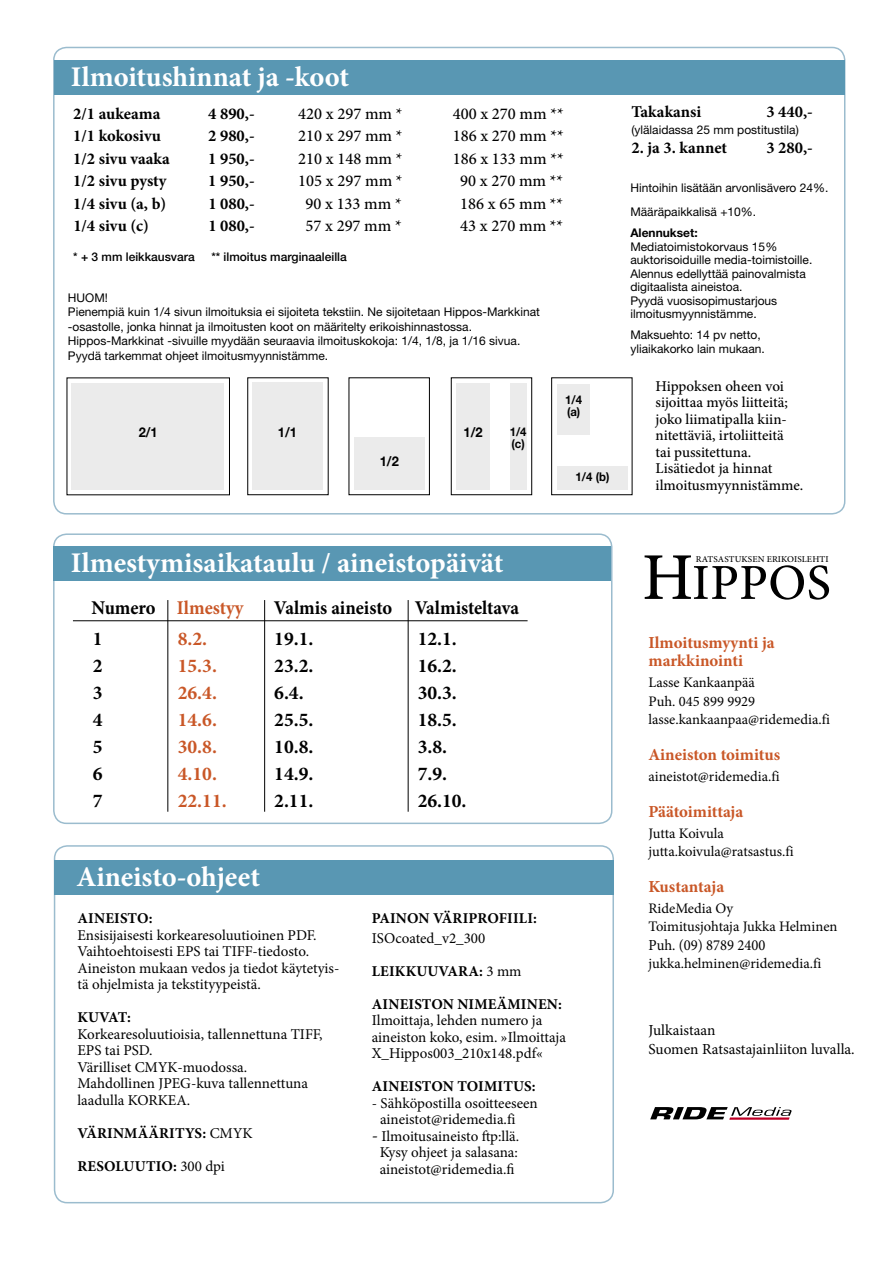
<style>
.page{position:relative;width:893px;height:1263px;background:#fff}
.page>*{position:absolute;margin:0;border:0;box-sizing:border-box;transform-origin:0 0}
.t1{font:500 50.4px "Minion Pro";letter-spacing:.01em;color:#000}
.t2{font:700 28.5px "Minion Pro";color:#fff}
.t3{font:700 19.5px/27px "Minion Pro";color:#000}
.t4{font:700 19.5px/27px "Minion Pro";color:#c95727}
.t5{font:700 19.5px/31.3px "Minion Pro";color:#000;scale:.95 1}
.t6{font:700 19.5px "Minion Pro";color:#c95727;scale:.95 1}
.t7{font:700 16.8px/18.3px "Minion Pro";letter-spacing:-.005em;color:#c95727}
.t8{font:700 16.5px "Minion Pro";color:#000}
.t9{font:500 16.5px "Minion Pro";color:#000}
.t10{font:15.3px/18.3px "Minion Pro";color:#000}
.t11{font:15.3px "Minion Pro";color:#000;scale:.95 1}
.t12{font:15px/16.5px "Minion Pro";color:#000}
.t13{font:500 15px/16.5px "Minion Pro";color:#000}
.t14{font:700 15px "Minion Pro";letter-spacing:.01em;color:#000}
.t15{font:14.55px/18.3px "Minion Pro";color:#000}
.t16{font:700 13.5px "Helvetica Neue";color:#000;scale:.95 1}
.t17{font:12px/13.5px "Helvetica Neue";color:#000}
.t18{font:500 12px "Helvetica Neue";color:#000}
.t19{font:700 12px/12px "Helvetica Neue";color:#000;scale:.95 1}
.t20{font:700 12px "Helvetica Neue";color:#000}
.t21{font:500 8.85px "Minion Pro";letter-spacing:.01em;color:#000}
.s1{font-weight:400}
.s2{font-size:18px}
.s3{font-size:66.9px}
</style>
<div class="page">
<div style="left:53px;top:533px;width:559px;height:291px;border:2px solid #9bbcce;border-radius:13px"></div>
<div style="left:54px;top:547px;width:557px;height:34px;background:#5997b3"></div>
<div style="left:54px;top:60px;width:791px;height:34px;background:#5997b3"></div>
<hr style="left:73px;top:620px;width:455px;height:1px;background:#000">
<hr style="left:168px;top:600px;width:1px;height:212px;background:#000">
<hr style="left:264px;top:600px;width:1px;height:212px;background:#000">
<hr style="left:408px;top:600px;width:1px;height:212px;background:#000">
<div style="left:72px;top:383px;width:152px;height:107px;background:#ebebeb"></div>
<svg style="left:247px;top:377px;width:82px;height:118px"></svg>
<div style="left:253px;top:382px;width:70px;height:108px;background:#ebebeb"></div>
<div style="left:349px;top:377px;width:81px;height:118px;background:#fff;border:1px solid #000"></div>
<div style="left:354px;top:438px;width:70px;height:52px;background:#ebebeb"></div>
<div style="left:451px;top:377px;width:81px;height:118px;background:#fff;border:1px solid #000"></div>
<div style="left:456px;top:383px;width:34px;height:107px;background:#ebebeb"></div>
<div style="left:510px;top:383px;width:16px;height:107px;background:#ebebeb"></div>
<div style="left:551px;top:377px;width:81px;height:118px;background:#fff;border:1px solid #000"></div>
<div style="left:557px;top:466px;width:70px;height:24px;background:#ebebeb"></div>
<div style="left:557px;top:384px;width:33px;height:51px;background:#ebebeb"></div>
<svg style="left:650px;top:1107px;width:142px;height:12px"></svg>
<div style="left:730px;top:1118px;width:59px;height:1px;border:1px solid #be0027"></div>
<div style="left:54px;top:845px;width:560px;height:358px;border:2px solid #9bbcce;border-radius:13px"></div>
<div style="left:54px;top:861px;width:559px;height:34px;background:#5997b3"></div>
<h2 class="t2" style="left:71px;top:56px;width:280px">Ilmoitushinnat ja -koot</h2>
<h3 class="t8" style="left:73px;top:102px;width:89px">2/1 aukeama</h3>
<h3 class="t8" style="left:208px;top:102px;width:48px">4 890,-</h3>
<h3 class="t9" style="left:298px;top:102px;width:106px">420 x 297 mm *</h3>
<h3 class="t9" style="left:453px;top:102px;width:112px">400 x 270 mm **</h3>
<h3 class="t8" style="left:73px;top:124px;width:89px">1/1 kokosivu</h3>
<h3 class="t8" style="left:208px;top:124px;width:48px">2 980,-</h3>
<h3 class="t9" style="left:298px;top:125px;width:106px">210 x 297 mm *</h3>
<h3 class="t9" style="left:453px;top:125px;width:112px">186 x 270 mm **</h3>
<h3 class="t8" style="left:73px;top:147px;width:98px">1/2 sivu vaaka</h3>
<h3 class="t8" style="left:208px;top:147px;width:48px">1 950,-</h3>
<h3 class="t9" style="left:298px;top:147px;width:106px">210 x 148 mm *</h3>
<h3 class="t9" style="left:453px;top:147px;width:112px">186 x 133 mm **</h3>
<h3 class="t8" style="left:73px;top:169px;width:95px">1/2 sivu pysty</h3>
<h3 class="t8" style="left:208px;top:169px;width:48px">1 950,-</h3>
<h3 class="t9" style="left:298px;top:170px;width:106px">105 x 297 mm *</h3>
<h3 class="t9" style="left:460px;top:170px;width:104px">90 x 270 mm **</h3>
<h3 class="t8" style="left:73px;top:192px;width:95px">1/4 sivu (a, b)</h3>
<h3 class="t8" style="left:208px;top:192px;width:48px">1 080,-</h3>
<h3 class="t9" style="left:305px;top:192px;width:98px">90 x 133 mm *</h3>
<h3 class="t9" style="left:460px;top:192px;width:104px">186 x 65 mm **</h3>
<h3 class="t8" style="left:73px;top:214px;width:77px">1/4 sivu (c)</h3>
<h3 class="t8" style="left:208px;top:214px;width:48px">1 080,-</h3>
<h3 class="t9" style="left:305px;top:215px;width:98px">57 x 297 mm *</h3>
<h3 class="t9" style="left:460px;top:215px;width:104px">43 x 270 mm **</h3>
<p class="t18" style="left:73px;top:250px;width:123px">* + 3 mm leikkausvara</p>
<p class="t18" style="left:211px;top:250px;width:137px">** ilmoitus marginaaleilla</p>
<p class="t17" style="left:68px;top:290px;width:473px;line-height:14.4px">HUOM!<br>Pienempiä kuin 1/4 sivun ilmoituksia ei sijoiteta tekstiin. Ne sijoitetaan Hippos-Markkinat -osastolle, jonka hinnat ja ilmoitusten koot on määritelty erikoishinnastossa.<br>Hippos-Markkinat -sivuille myydään seuraavia ilmoituskokoja: 1/4, 1/8, ja 1/16 sivua.<br>Pyydä tarkemmat ohjeet ilmoitusmyynnistämme.</p>
<p class="t16" style="left:139px;top:424px;width:22px">2/1</p>
<p class="t16" style="left:278px;top:424px;width:22px">1/1</p>
<p class="t16" style="left:464px;top:424px;width:22px">1/2</p>
<p class="t19" style="left:510px;top:425px;width:19px">1/4 (c)</p>
<p class="t16" style="left:380px;top:453px;width:22px">1/2</p>
<p class="t19" style="left:565px;top:394px;width:19px">1/4 (a)</p>
<p class="t19" style="left:576px;top:471px;width:37px">1/4 (b)</p>
<h3 class="t8" style="left:631px;top:100px;width:71px">Takakansi</h3>
<h3 class="t8" style="left:766px;top:100px;width:48px">3 440,-</h3>
<p class="t17" style="left:631px;top:123px;width:169px">(ylälaidassa 25 mm postitustila)</p>
<h3 class="t8" style="left:631px;top:136px;width:97px">2. ja 3. kannet</h3>
<h3 class="t8" style="left:766px;top:136px;width:48px">3 280,-</h3>
<p class="t17" style="left:630px;top:176px;width:200px;line-height:24px">Hintoihin lisätään arvonlisävero 24%.<br>Määräpaikkalisä +10%.</p>
<p class="t20" style="left:630px;top:226px;width:69px">Alennukset:</p>
<p class="t17" style="left:630px;top:240px;width:184px">Mediatoimistokorvaus 15% auktorisoiduille media-toimistoille.<br>Alennus edellyttää painovalmista digitaalista aineistoa.<br>Pyydä vuosisopimustarjous ilmoitusmyynnistämme.</p>
<p class="t17" style="left:630px;top:328px;width:136px">Maksuehto: 14 pv netto, yliaikakorko lain mukaan.</p>
<p class="t13" style="left:655px;top:378px;width:149px">Hippoksen oheen voi sijoittaa myös liitteitä; joko liimatipalla kiin&shy;nitettäviä, irtoliitteitä<br>tai pussitettuna.<br>Lisätiedot ja hinnat ilmoitusmyynnistämme.</p>
<h2 class="t2" style="left:71px;top:543px;width:434px">Ilmestymisaikataulu / aineistopäivät</h2>
<h3 class="t5" style="left:91px;top:592px;width:69px">Numero<br>1</h3>
<h3 class="t3" style="left:93px;top:652px;width:11px;text-align:justify">2<br>3<br>4<br>5<br>6<br>7</h3>
<h3 class="t6" style="left:177px;top:594px;width:72px">Ilmestyy</h3>
<h3 class="t5" style="left:274px;top:592px;width:260px">Valmis aineisto Valmisteltava</h3>
<h3 class="t4" style="left:178px;top:625px;width:50px">8.2.<br>15.3.<br>26.4.<br>14.6.<br>30.8.<br>4.10.<br>22.11.</h3>
<h3 class="t3" style="left:418px;top:625px;width:50px">12.1.<br>16.2.<br>30.3.<br>18.5.<br>3.8.<br>7.9.<br>26.10.</h3>
<h3 class="t3" style="left:274px;top:625px;width:41px">19.1.<br>23.2.<br>6.4.<br>25.5.<br>10.8.<br>14.9.<br>2.11.</h3>
<h2 class="t2" style="left:76px;top:857px;width:185px">Aineisto-ohjeet</h2>
<p class="t14" style="left:78px;top:908px;width:76px">Aineisto:</p>
<p class="t12" style="left:77px;top:926px;width:263px">Ensisijaisesti korkearesoluutioinen PDF.<br>Vaihtoehtoisesti EPS tai TIFF-tiedosto.<br>Aineiston mukaan vedos ja tiedot käytetyis&shy;tä ohjelmista ja tekstityypeistä.</p>
<p class="t14" style="left:78px;top:1007px;width:55px">Kuvat:</p>
<p class="t12" style="left:77px;top:1025px;width:247px">Korkearesoluutioisia, tallennettuna TIFF,<br>EPS tai PSD.<br>Värilliset CMYK-muodossa.<br>Mahdollinen JPEG-kuva tallennettuna laadulla KORKEA.</p>
<p class="t14" style="left:78px;top:1122px;width:177px">Värinmääritys: <span class="s1">CMYK</span></p>
<p class="t14" style="left:78px;top:1155px;width:149px">Resoluutio: <span class="s1">300 dpi</span></p>
<p class="t14" style="left:372px;top:908px;width:167px">Painon väriprofiili:</p>
<p class="t12" style="left:372px;top:929px;width:115px">ISOcoated_v2_300</p>
<p class="t14" style="left:372px;top:960px;width:151px">Leikkuuvara : <span class="s1">3 mm</span></p>
<p class="t14" style="left:372px;top:993px;width:192px">Aineiston nimeäminen:</p>
<p class="t12" style="left:372px;top:1012px;width:196px">Ilmoittaja, lehden numero ja aineiston koko, esim. »Ilmoittaja<br>X_Hippos003_210x148.pdf«</p>
<p class="t14" style="left:372px;top:1076px;width:165px">AINEISTON TOIMITUS :</p>
<p class="t12" style="left:380px;top:1094px;width:159px;text-indent:-8px">- Sähköpostilla osoitteeseen aineistot@ridemedia.fi</p>
<p class="t12" style="left:372px;top:1127px;width:149px;text-align:center"><span class="s2">-</span> Ilmoitusaineisto ftp:llä.<br>Kysy ohjeet ja salasana: aineistot@ridemedia.fi</p>
<h1 class="t1" style="left:642px;top:549px;width:190px"><span class="s3">H</span>ippos</h1>
<p class="t21" style="left:696px;top:553px;width:134px">Ratsastuksen erikoislehti</p>
<h3 class="t7" style="left:648px;top:633px;width:128px">Ilmoitusmyynti ja markkinointi</h3>
<p class="t15" style="left:648px;top:673px;width:183px">Lasse Kankaanpää<br>Puh. 045 899 9929 lasse.kankaanpaa@ridemedia.fi</p>
<h3 class="t7" style="left:648px;top:745px;width:133px">Aineiston toimitus</h3>
<p class="t15" style="left:648px;top:767px;width:133px">aineistot@ridemedia.fi</p>
<h3 class="t7" style="left:648px;top:802px;width:96px">Päätoimittaja</h3>
<p class="t15" style="left:648px;top:824px;width:147px">Jutta Koivula jutta.koivula@ratsastus.fi</p>
<h3 class="t7" style="left:648px;top:877px;width:77px">Kustantaja</h3>
<p class="t15" style="left:648px;top:899px;width:190px">RideMedia Oy<br>Toimitusjohtaja Jukka Helminen</p>
<p class="t11" style="left:648px;top:934px;width:124px">Puh. (09) 8789 2400</p>
<p class="t15" style="left:648px;top:954px;width:174px">jukka.helminen@ridemedia.fi</p>
<p class="t10" style="left:648px;top:1021px;width:208px">Julkaistaan<br>Suomen Ratsastajainliiton luvalla.</p>
</div>
